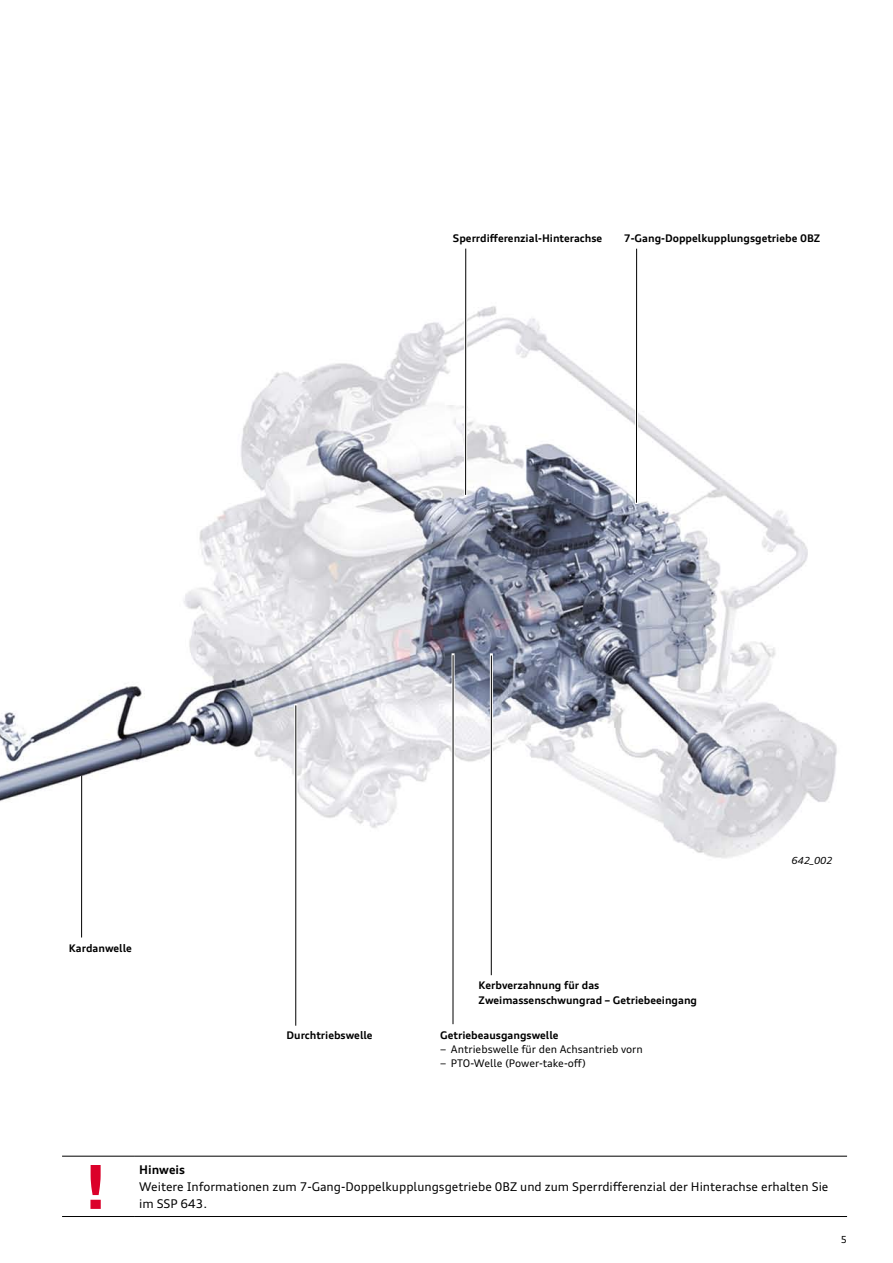
<style>
.page{position:relative;width:893px;height:1263px;background:#fff}
.page>*{position:absolute;margin:0;border:0;box-sizing:border-box;transform-origin:0 0}
.t1{font:700 expanded 60.75px "Audi Type";color:#db012a}
.t2{font:12px/17.1px "Audi Type";color:#000}
.t3{font:700 12px "Audi Type";color:#000}
.t4{font:700 10.5px/14.2px "Audi Type";color:#000}
.t5{font:10.5px/14.2px "Audi Type";color:#000}
.t6{font:italic 9.75px "Audi Type";color:#000}
.t7{font:9.75px "Audi Type";color:#000}
</style>
<div class="page">
<img style="left:0;top:306px;width:848px;height:911px">
<hr style="left:464px;top:246px;width:3px;height:250px;background:#fff">
<hr style="left:465px;top:249px;width:1px;height:245px;background:#000">
<hr style="left:635px;top:246px;width:3px;height:258px;background:#fff">
<hr style="left:636px;top:249px;width:1px;height:253px;background:#000">
<hr style="left:294px;top:704px;width:3px;height:323px;background:#fff">
<hr style="left:295px;top:706px;width:1px;height:319px;background:#000">
<hr style="left:80px;top:776px;width:3px;height:162px;background:#fff">
<hr style="left:81px;top:776px;width:1px;height:161px;background:#000">
<hr style="left:490px;top:653px;width:3px;height:324px;background:#fff">
<hr style="left:491px;top:656px;width:1px;height:319px;background:#000">
<hr style="left:452px;top:653px;width:3px;height:374px;background:#fff">
<hr style="left:453px;top:656px;width:1px;height:368px;background:#000">
<hr style="left:62px;top:1156px;width:73px;height:1px;background:#000">
<hr style="left:135px;top:1156px;width:712px;height:1px;background:#000">
<hr style="left:62px;top:1216px;width:73px;height:1px;background:#000">
<hr style="left:135px;top:1216px;width:712px;height:1px;background:#000">
<p class="t4" style="left:453px;top:231px;width:151px">Sperrdifferenzial-Hinterachse</p>
<p class="t4" style="left:624px;top:231px;width:198px">7-Gang-Doppelkupplungsgetriebe 0BZ</p>
<p class="t4" style="left:69px;top:941px;width:65px">Kardanwelle</p>
<p class="t4" style="left:286px;top:1028px;width:88px">Durchtriebswelle</p>
<p class="t4" style="left:479px;top:978px;width:220px">Kerbverzahnung für das<br>Zweimassenschwungrad – Getriebeeingang</p>
<p class="t4" style="left:440px;top:1028px;width:120px">Getriebeausgangswelle</p>
<p class="t5" style="left:440px;top:1042px;width:204px">− Antriebswelle für den Achsantrieb vorn − PTO-Welle (Power-take-off)</p>
<p class="t6" style="left:792px;top:855px;width:42px">642_002</p>
<h1 class="t1" style="left:83px;top:1148px;width:26px">!</h1>
<p class="t3" style="left:139px;top:1162px;width:47px">Hinweis</p>
<p class="t2" style="left:139px;top:1178px;width:691px">Weitere Informationen zum 7-Gang-Doppelkupplungsgetriebe 0BZ und zum Sperrdifferenzial der Hinterachse erhalten Sie im SSP 643.</p>
<p class="t7" style="left:841px;top:1233px;width:8px">5</p>
</div>
